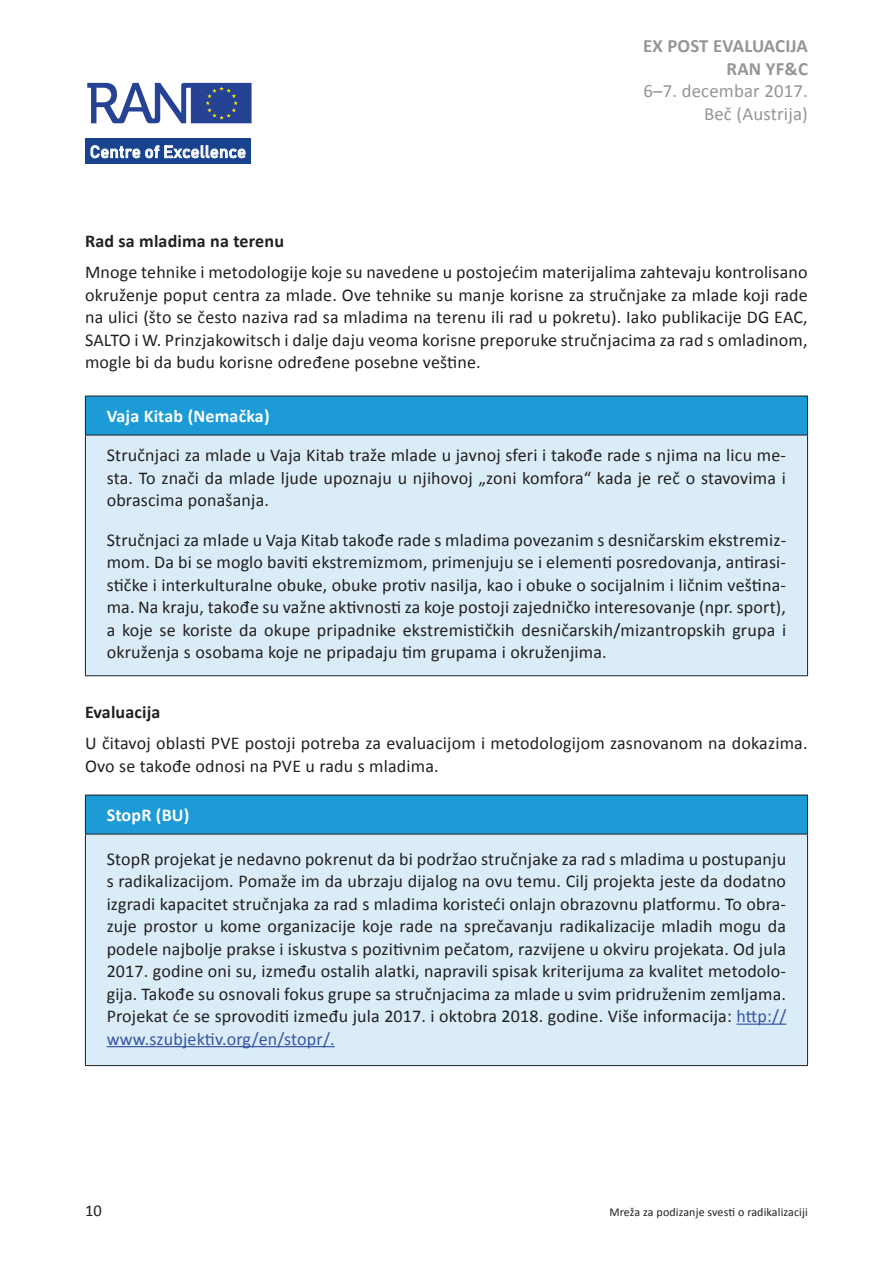
<style>
.page{position:relative;width:893px;height:1263px;background:#fff}
.page>*{position:absolute;margin:0;border:0;box-sizing:border-box;transform-origin:0 0}
.t1{font:18.75px/22.5px "Calibri";letter-spacing:.01em;color:#939598;text-align:right}
.t2{font:700 18.75px/22.5px "Calibri";letter-spacing:.01em;color:#939598;text-align:right}
.t3{font:18px/22.5px "Calibri";letter-spacing:.01em;color:#231f20;text-align:justify}
.t4{font:700 18px "Calibri";letter-spacing:.01em;color:#231f20}
.t5{font:700 18px "Calibri";letter-spacing:.01em;color:#fff}
.t6{font:16.8px "Bahnschrift";letter-spacing:.01em;color:#fff}
.t7{font:16.5px "Calibri";color:#231f20}
.t8{font:12px "Calibri";letter-spacing:.01em;color:#231f20}
.s1{color:#3854a4}
</style>
<div class="page">
<svg style="left:87px;top:83px;width:165px;height:40px"></svg>
<div style="left:85px;top:138px;width:166px;height:26px;background:#19438f"></div>
<svg style="left:91px;top:145px;width:68px;height:13px"></svg>
<svg style="left:165px;top:145px;width:80px;height:13px"></svg>
<div style="left:85px;top:396px;width:722px;height:39px;background:#1c9bd7"></div>
<div style="left:85px;top:435px;width:722px;height:241px;background:#d9ecf7"></div>
<hr style="left:85px;top:396px;width:723px;height:1px;background:#231f20">
<hr style="left:85px;top:396px;width:1px;height:39px;background:#231f20">
<hr style="left:807px;top:396px;width:1px;height:39px;background:#231f20">
<hr style="left:85px;top:435px;width:723px;height:1px;background:#231f20">
<hr style="left:85px;top:435px;width:1px;height:240px;background:#231f20">
<hr style="left:807px;top:435px;width:1px;height:240px;background:#231f20">
<hr style="left:85px;top:675px;width:723px;height:1px;background:#231f20">
<div style="left:85px;top:795px;width:722px;height:39px;background:#1c9bd7"></div>
<div style="left:85px;top:834px;width:722px;height:231px;background:#d9ecf7"></div>
<hr style="left:85px;top:795px;width:723px;height:1px;background:#231f20">
<hr style="left:85px;top:795px;width:1px;height:39px;background:#231f20">
<hr style="left:807px;top:795px;width:1px;height:39px;background:#231f20">
<hr style="left:85px;top:834px;width:723px;height:1px;background:#231f20">
<hr style="left:85px;top:834px;width:1px;height:231px;background:#231f20">
<hr style="left:807px;top:834px;width:1px;height:231px;background:#231f20">
<hr style="left:85px;top:1065px;width:723px;height:1px;background:#231f20">
<hr style="left:736px;top:1023px;width:50px;height:2px;background:#3854a4">
<hr style="left:107px;top:1046px;width:228px;height:1px;background:#3854a4">
<p class="t6" style="left:90px;top:141px;width:158px">Centre of Excellence</p>
<p class="t2" style="left:643px;top:34px;width:166px">EX POST EVALUACIJA<br>RAN YF&amp;C</p>
<p class="t1" style="left:643px;top:79px;width:166px">6–7. decembar 2017.<br>Beč (Austrija)</p>
<p class="t4" style="left:85px;top:230px;width:200px">Rad sa mladima na terenu</p>
<p class="t3" style="left:85px;top:260px;width:724px">Mnoge tehnike i metodologije koje su navedene u postojećim materijalima zahtevaju kontrolisano okruženje poput centra za mlade. Ove tehnike su manje korisne za stručnjake za mlade koji rade na ulici (što se često naziva rad sa mladima na terenu ili rad u pokretu). Iako publikacije DG EAC, SALTO i W. Prinzjakowitsch i dalje daju veoma korisne preporuke stručnjacima za rad s omladinom, mogle bi da budu korisne određene posebne veštine.</p>
<p class="t5" style="left:107px;top:405px;width:164px">Vaja Kitab (Nemačka)</p>
<p class="t3" style="left:107px;top:443px;width:681px">Stručnjaci za mlade u Vaja Kitab traže mlade u javnoj sferi i takođe rade s njima na licu me&shy;sta. To znači da mlade ljude upoznaju u njihovoj „zoni komfora“ kada je reč o stavovima i obrascima ponašanja.</p>
<p class="t3" style="left:107px;top:528px;width:681px">Stručnjaci za mlade u Vaja Kitab takođe rade s mladima povezanim s desničarskim ekstremiz&shy;mom. Da bi se moglo baviti ekstremizmom, primenjuju se i elementi posredovanja, antirasi&shy;stičke i interkulturalne obuke, obuke protiv nasilja, kao i obuke o socijalnim i ličnim veština&shy;ma. Na kraju, takođe su važne aktivnosti za koje postoji zajedničko interesovanje (npr. sport), a koje se koriste da okupe pripadnike ekstremističkih desničarskih/mizantropskih grupa i okruženja s osobama koje ne pripadaju tim grupama i okruženjima.</p>
<p class="t4" style="left:85px;top:701px;width:77px">Evaluacija</p>
<p class="t3" style="left:85px;top:731px;width:724px">U čitavoj oblasti PVE postoji potreba za evaluacijom i metodologijom zasnovanom na dokazima.<br>Ovo se takođe odnosi na PVE u radu s mladima.</p>
<p class="t5" style="left:107px;top:804px;width:84px">StopR (BU)</p>
<p class="t3" style="left:107px;top:846px;width:681px">StopR projekat je nedavno pokrenut da bi podržao stručnjake za rad s mladima u postupanju s radikalizacijom. Pomaže im da ubrzaju dijalog na ovu temu. Cilj projekta jeste da dodatno izgradi kapacitet stručnjaka za rad s mladima koristeći onlajn obrazovnu platformu. To obra&shy;zuje prostor u kome organizacije koje rade na sprečavanju radikalizacije mladih mogu da podele najbolje prakse i iskustva s pozitivnim pečatom, razvijene u okviru projekata. Od jula 2017. godine oni su, između ostalih alatki, napravili spisak kriterijuma za kvalitet metodolo&shy;gija. Takođe su osnovali fokus grupe sa stručnjacima za mlade u svim pridruženim zemljama.<br>Projekat će se sprovoditi između jula 2017. i oktobra 2018. godine. Više informacija: <span class="s1">http:// www.szubjektiv.org/en/stopr/.</span></p>
<p class="t7" style="left:85px;top:1200px;width:18px">10</p>
<p class="t8" style="left:609px;top:1205px;width:200px">Mreža za podizanje svesti o radikalizaciji</p>
</div>
